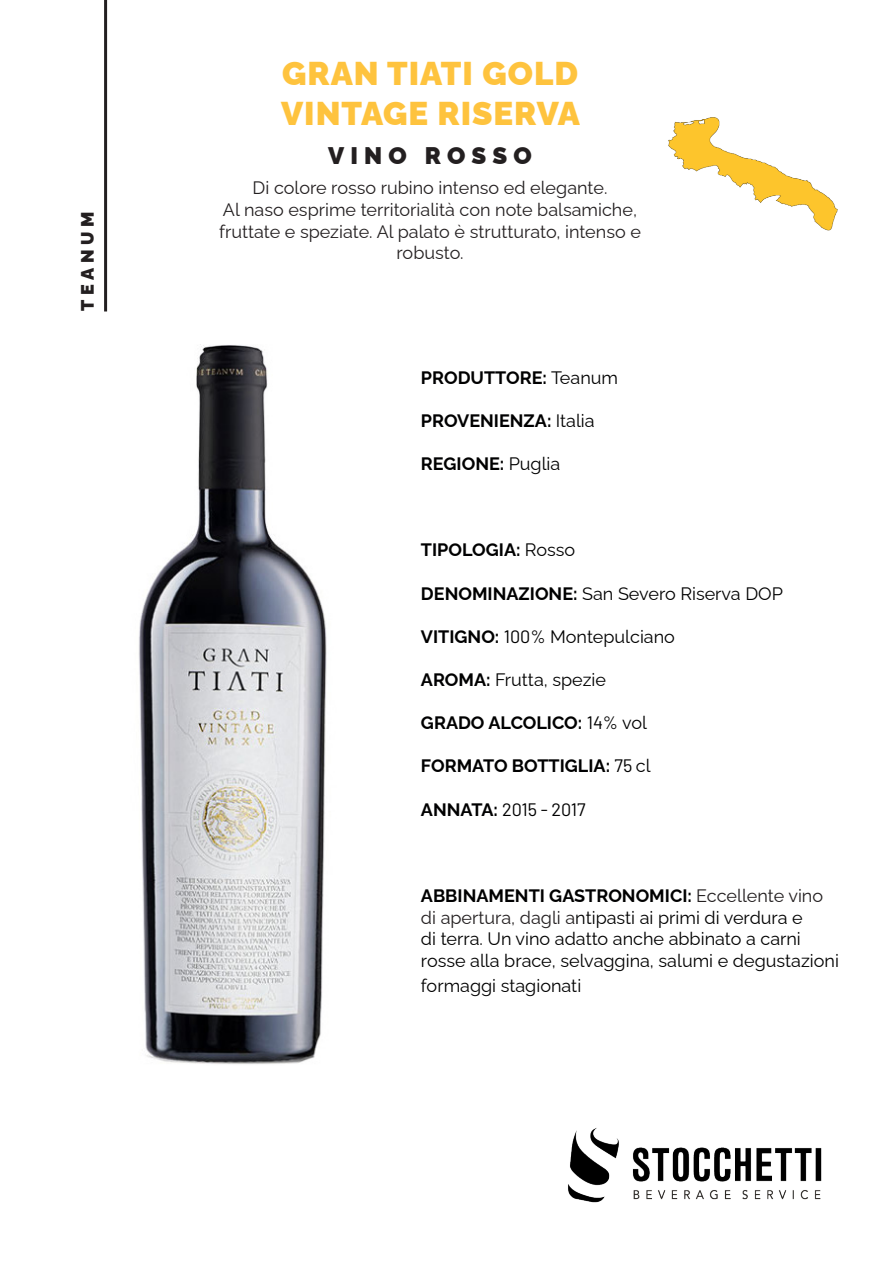
<style>
.page{position:relative;width:893px;height:1263px;background:#fff}
.page>*{position:absolute;margin:0;border:0;box-sizing:border-box;transform-origin:0 0}
.t1{font:900 33px "Raleway";letter-spacing:.03em;color:#fec33e}
.t2{font:900 24px "Raleway";letter-spacing:.26em;color:#231f20}
.t3{font:18px/21.6px "Raleway";color:#000001}
.t4{font:18px/21.6px "Raleway";color:#231f20;text-align:center}
.t5{font:700 18px "Raleway";color:#000001}
.t6{font:18px "Barlow";color:#000001}
.t7{font:900 18px "Raleway";letter-spacing:.26em;color:#231f20}
.s1{font-weight:400}
.s2{font-weight:700}
.s3{font-family:"Barlow"}
.s4{font-family:"Barlow";font-weight:400}
.s5{font-family:"Raleway";font-weight:700}
.s6{color:#231f20}
</style>
<div class="page">
<img style="left:568px;top:1128px;width:254px;height:75px">
<img style="left:139px;top:345px;width:188px;height:719px">
<img style="left:668px;top:117px;width:170px;height:114px">
<hr style="left:104px;top:0;width:3px;height:311px;background:#231f20">
<p class="t7" style="left:73px;top:311px;width:101px;rotate:-90deg">TEANUM</p>
<p class="t1" style="left:282px;top:47px;width:297px">GRAN TIATI GOLD</p>
<p class="t1" style="left:281px;top:87px;width:300px">VINTAGE RISERVA</p>
<p class="t2" style="left:328px;top:137px;width:205px">VINO ROSSO</p>
<p class="t4" style="left:253px;top:175px;width:356px">Di colore rosso rubino intenso ed elegante.</p>
<p class="t4" style="left:219px;top:197px;width:423px">Al naso esprime territorialità con note balsamiche, fruttate e speziate. Al palato è strutturato, intenso e robusto.</p>
<p class="t5" style="left:421px;top:363px;width:199px">PRODUTTORE: <span class="s1">Teanum</span></p>
<p class="t5" style="left:421px;top:406px;width:175px">PROVENIENZA: <span class="s1">Italia</span></p>
<p class="t5" style="left:421px;top:449px;width:141px">REGIONE: <span class="s1">Puglia</span></p>
<p class="t5" style="left:421px;top:536px;width:156px">TIPOLOGIA: <span class="s1">Rosso</span></p>
<p class="t3" style="left:421px;top:580px;width:363px"><span class="s2">DENOMINAZIONE:</span> San Severo Riserva DOP</p>
<p class="t3" style="left:421px;top:624px;width:255px"><span class="s2">VITIGNO:</span> <span class="s3">100%</span> Montepulciano</p>
<p class="t3" style="left:421px;top:667px;width:187px"><span class="s2">AROMA:</span> Frutta, spezie</p>
<p class="t5" style="left:421px;top:708px;width:228px">GRADO ALCOLICO: <span class="s4">14%</span> <span class="s1">vol</span></p>
<p class="t5" style="left:421px;top:752px;width:231px">FORMATO BOTTIGLIA: <span class="s4">75</span> <span class="s1">cl</span></p>
<p class="t6" style="left:421px;top:796px;width:166px"><span class="s5">ANNATA:</span> 2015 - 2017</p>
<p class="t3" style="left:421px;top:883px;width:419px"><span class="s2">ABBINAMENTI GASTRONOMICI:</span> <span class="s6">Eccellente vino di apertura, dagli a</span>ntipasti ai primi di verdura e<br>di terra. Un vino adatto anche abbinato a carni rosse alla brace, selvaggina, salumi e degustazioni</p>
<p class="t3" style="left:421px;top:973px;width:162px">formaggi stagionati</p>
</div>
